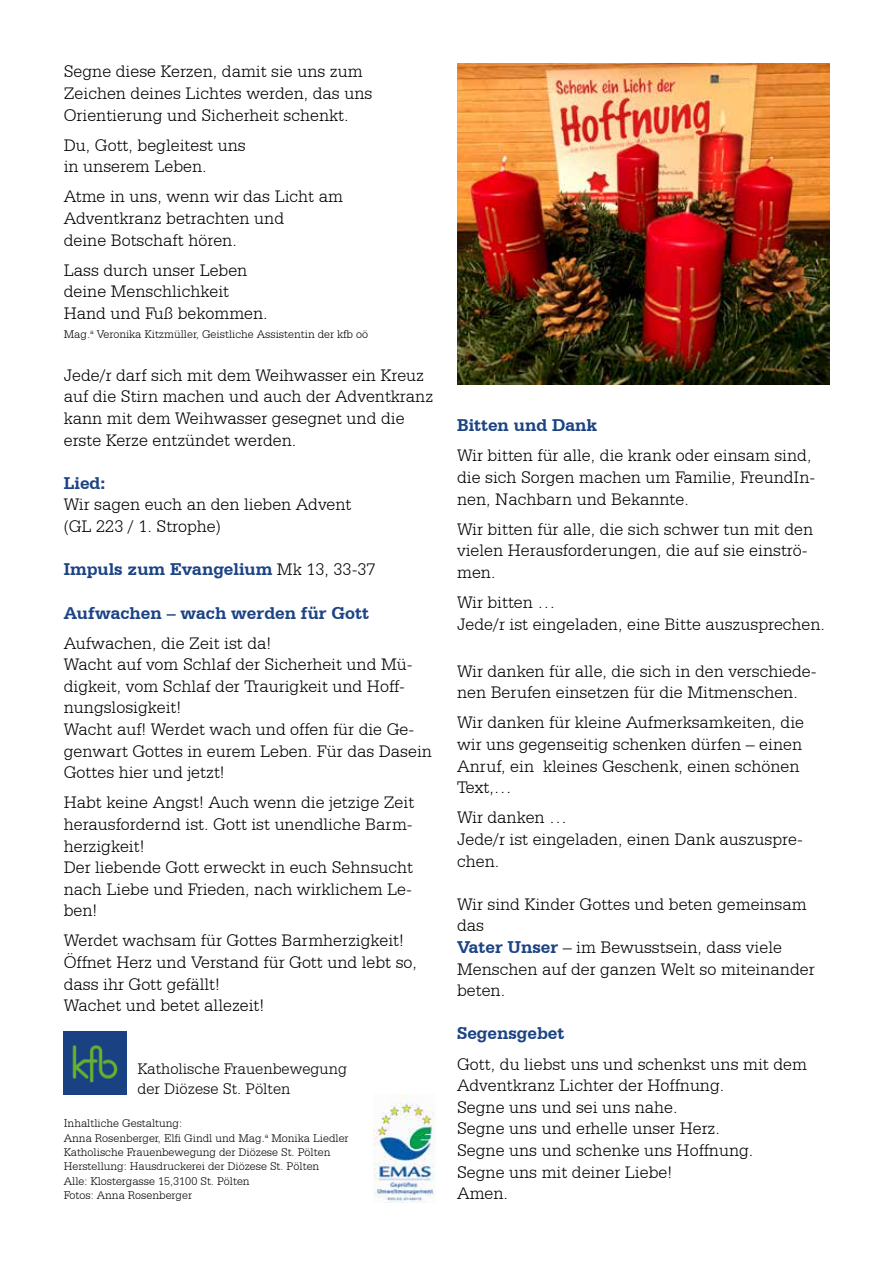
<style>
.page{position:relative;width:893px;height:1263px;background:#fff}
.page>*{position:absolute;margin:0;border:0;box-sizing:border-box;transform-origin:0 0}
.t1{font:300 18px/21.6px "Serifa BT";color:#000}
.t2{font:700 18px "Serifa BT";color:#1c4384}
.t3{font:300 16.5px/19.8px "Serifa BT";color:#000}
.t4{font:300 12px/14.4px "Serifa BT";color:#000}
.s1{font-weight:300;color:#000}
.s2{font-weight:700;color:#1c4384}
</style>
<div class="page">
<img style="left:457px;top:64px;width:372px;height:321px">
<img style="left:373px;top:1094px;width:63px;height:108px">
<img style="left:64px;top:1031px;width:63px;height:63px">
<p class="t1" style="left:64px;top:61px;width:310px">Segne diese Kerzen, damit sie uns zum<br>Zeichen deines Lichtes werden, das uns<br>Orientierung und Sicherheit schenkt.</p>
<p class="t1" style="left:64px;top:134px;width:183px">Du, Gott, begleitest uns in unserem Leben.</p>
<p class="t1" style="left:64px;top:186px;width:281px">Atme in uns, wenn wir das Licht am<br>Adventkranz betrachten und<br>deine Botschaft hören.</p>
<p class="t1" style="left:64px;top:259px;width:206px">Lass durch unser Leben deine Menschlichkeit<br>Hand und Fuß bekommen.</p>
<p class="t4" style="left:64px;top:326px;width:306px">Mag.<sup>a</sup> Veronika Kitzmüller, Geistliche Assistentin der kfb oö</p>
<p class="t1" style="left:64px;top:364px;width:371px">Jede/r darf sich mit dem Weihwasser ein Kreuz auf die Stirn machen und auch der Adventkranz kann mit dem Weihwasser gesegnet und die erste Kerze entzündet werden.</p>
<p class="t2" style="left:64px;top:472px;width:43px">Lied:</p>
<p class="t1" style="left:64px;top:494px;width:289px">Wir sagen euch an den lieben Advent (GL 223 / 1. Strophe)</p>
<p class="t2" style="left:64px;top:558px;width:313px">Impuls zum Evangelium <span class="s1">Mk 13, 33-37</span></p>
<p class="t2" style="left:64px;top:601px;width:307px">Aufwachen – wach werden für Gott</p>
<p class="t1" style="left:64px;top:632px;width:370px">Aufwachen, die Zeit ist da!<br>Wacht auf vom Schlaf der Sicherheit und Mü&shy;digkeit, vom Schlaf der Traurigkeit und Hoff&shy;nungslosigkeit!<br>Wacht auf! Werdet wach und offen für die Ge&shy;genwart Gottes in eurem Leben. Für das Dasein Gottes hier und jetzt!</p>
<p class="t1" style="left:64px;top:791px;width:352px">Habt keine Angst! Auch wenn die jetzige Zeit herausfordernd ist. Gott ist unendliche Barm&shy;herzigkeit!<br>Der liebende Gott erweckt in euch Sehnsucht nach Liebe und Frieden, nach wirklichem Le&shy;ben!</p>
<p class="t1" style="left:64px;top:929px;width:355px">Werdet wachsam für Gottes Barmherzigkeit!<br>Öffnet Herz und Verstand für Gott und lebt so, dass ihr Gott gefällt!<br>Wachet und betet allezeit!</p>
<p class="t3" style="left:138px;top:1059px;width:211px">Katholische Frauenbewegung der Diözese St. Pölten</p>
<p class="t4" style="left:64px;top:1116px;width:286px">Inhaltliche Gestaltung:<br>Anna Rosenberger, Elfi Gindl und Mag.<sup>a</sup> Monika Liedler Katholische Frauenbewegung der Diözese St. Pölten Herstellung: Hausdruckerei der Diözese St. Pölten<br>Alle: Klostergasse 15,3100 St. Pölten<br>Fotos: Anna Rosenberger</p>
<p class="t2" style="left:457px;top:414px;width:142px">Bitten und Dank</p>
<p class="t1" style="left:457px;top:445px;width:360px">Wir bitten für alle, die krank oder einsam sind, die sich Sorgen machen um Familie, FreundIn&shy;nen, Nachbarn und Bekannte.</p>
<p class="t1" style="left:457px;top:518px;width:358px">Wir bitten für alle, die sich schwer tun mit den vielen Herausforderungen, die auf sie einströ&shy;men.</p>
<p class="t1" style="left:457px;top:591px;width:370px">Wir bitten …<br>Jede/r ist eingeladen, eine Bitte auszusprechen.</p>
<p class="t1" style="left:457px;top:660px;width:361px">Wir danken für alle, die sich in den verschiede&shy;nen Berufen einsetzen für die Mitmenschen.</p>
<p class="t1" style="left:457px;top:712px;width:348px">Wir danken für kleine Aufmerksamkeiten, die wir uns gegenseitig schenken dürfen – einen Anruf, ein kleines Geschenk, einen schönen Text,…</p>
<p class="t1" style="left:457px;top:806px;width:347px">Wir danken …<br>Jede/r ist eingeladen, einen Dank auszuspre&shy;chen.</p>
<p class="t1" style="left:457px;top:893px;width:359px">Wir sind Kinder Gottes und beten gemeinsam das<br><span class="s2">Vater Unser</span> – im Bewusstsein, dass viele<br>Menschen auf der ganzen Welt so miteinander beten.</p>
<p class="t2" style="left:457px;top:1022px;width:109px">Segensgebet</p>
<p class="t1" style="left:457px;top:1053px;width:351px">Gott, du liebst uns und schenkst uns mit dem<br>Adventkranz Lichter der Hoffnung.<br>Segne uns und sei uns nahe.<br>Segne uns und erhelle unser Herz.<br>Segne uns und schenke uns Hoffnung.<br>Segne uns mit deiner Liebe!<br>Amen.</p>
</div>
